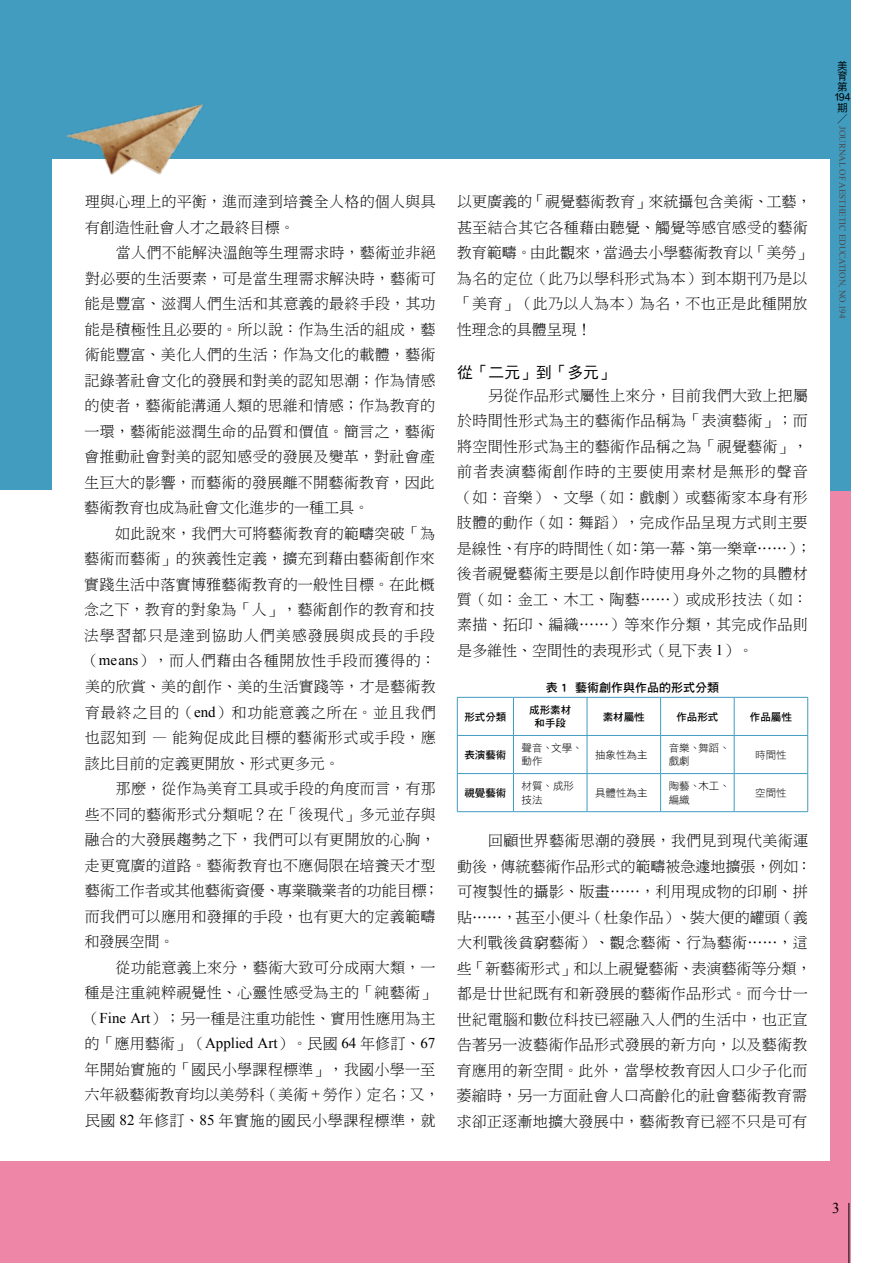
<style>
.page{position:relative;width:893px;height:1263px;background:#fff}
.page>*{position:absolute;margin:0;border:0;box-sizing:border-box;transform-origin:0 0}
.t1{font:15.75px "DF Hei Std W5";color:#000}
.t2{font:15px/25.5px "DF Ming Lt HK BF";letter-spacing:.02em;color:#000}
.t3{font:15px "Times New Roman";color:#000}
.t4{font:12px "DF Hei Bd HKP BF";color:#000}
.t5{font:10.5px/13.5px "DF Hei Lt HKP BF";color:#000}
.t6{font:10.5px/13.5px "DF Hei Bd HKP BF";color:#000;text-align:center}
.t7{font:10.5px/10.6px "DF Hei Md HKP BF";color:#000;text-align:center}
.t8{font:10.5px "P Ming Li U";color:#000}
.t9{font:9px "Times New Roman";color:#4c4948}
.s1{font-family:"Times New Roman"}
</style>
<div class="page">
<div style="left:0;top:442px;width:850px;height:821px;background:#ee86a8"></div>
<div style="left:0;top:0;width:850px;height:491px;background:#419cc0"></div>
<div style="left:0;top:491px;width:829px;height:670px;background:#fff"></div>
<div style="left:52px;top:159px;width:777px;height:433px;background:#fff"></div>
<img style="left:66px;top:104px;width:138px;height:71px">
<hr style="left:849px;top:1203px;width:1px;height:60px;background:#000">
<svg style="left:458px;top:698px;width:349px;height:113px"></svg>
<hr style="left:457px;top:697px;width:56px;height:1px;background:#419cc0">
<hr style="left:457px;top:697px;width:1px;height:38px;background:#419cc0">
<hr style="left:513px;top:697px;width:74px;height:1px;background:#419cc0">
<hr style="left:513px;top:697px;width:1px;height:38px;background:#419cc0">
<hr style="left:587px;top:697px;width:74px;height:1px;background:#419cc0">
<hr style="left:587px;top:697px;width:1px;height:38px;background:#419cc0">
<hr style="left:661px;top:697px;width:73px;height:1px;background:#419cc0">
<hr style="left:660px;top:697px;width:1px;height:38px;background:#419cc0">
<hr style="left:734px;top:697px;width:74px;height:1px;background:#419cc0">
<hr style="left:734px;top:697px;width:1px;height:38px;background:#419cc0">
<hr style="left:807px;top:697px;width:1px;height:38px;background:#419cc0">
<hr style="left:457px;top:735px;width:56px;height:1px;background:#419cc0">
<hr style="left:457px;top:736px;width:1px;height:37px;background:#419cc0">
<hr style="left:513px;top:735px;width:74px;height:1px;background:#419cc0">
<hr style="left:513px;top:736px;width:1px;height:37px;background:#419cc0">
<hr style="left:587px;top:735px;width:74px;height:1px;background:#419cc0">
<hr style="left:587px;top:736px;width:1px;height:37px;background:#419cc0">
<hr style="left:661px;top:735px;width:73px;height:1px;background:#419cc0">
<hr style="left:660px;top:736px;width:1px;height:37px;background:#419cc0">
<hr style="left:734px;top:735px;width:74px;height:1px;background:#419cc0">
<hr style="left:734px;top:736px;width:1px;height:37px;background:#419cc0">
<hr style="left:807px;top:736px;width:1px;height:37px;background:#419cc0">
<hr style="left:457px;top:773px;width:56px;height:1px;background:#419cc0">
<hr style="left:457px;top:774px;width:1px;height:37px;background:#419cc0">
<hr style="left:513px;top:773px;width:74px;height:1px;background:#419cc0">
<hr style="left:513px;top:774px;width:1px;height:37px;background:#419cc0">
<hr style="left:587px;top:773px;width:74px;height:1px;background:#419cc0">
<hr style="left:587px;top:774px;width:1px;height:37px;background:#419cc0">
<hr style="left:661px;top:773px;width:73px;height:1px;background:#419cc0">
<hr style="left:660px;top:774px;width:1px;height:37px;background:#419cc0">
<hr style="left:734px;top:773px;width:74px;height:1px;background:#419cc0">
<hr style="left:734px;top:774px;width:1px;height:37px;background:#419cc0">
<hr style="left:807px;top:774px;width:1px;height:37px;background:#419cc0">
<hr style="left:457px;top:811px;width:56px;height:1px;background:#419cc0">
<hr style="left:513px;top:811px;width:74px;height:1px;background:#419cc0">
<hr style="left:587px;top:811px;width:74px;height:1px;background:#419cc0">
<hr style="left:661px;top:811px;width:73px;height:1px;background:#419cc0">
<hr style="left:734px;top:811px;width:74px;height:1px;background:#419cc0">
<p class="t2" style="left:85px;top:189px;width:352px">理與心理上的平衡，進而達到培養全人格的個人與具有創造性社會人才之最終目標。</p>
<p class="t2" style="left:84px;top:240px;width:353px;text-align:justify;text-indent:32px">當人們不能解決溫飽等生理需求時，藝術並非絕對必要的生活要素，可是當生理需求解決時，藝術可能是豐富、滋潤人們生活和其意義的最終手段，其功能是積極性且必要的。所以說：作為生活的組成，藝術能豐富、美化人們的生活；作為文化的載體，藝術記錄著社會文化的發展和對美的認知思潮；作為情感的使者，藝術能溝通人類的思維和情感；作為教育的一環，藝術能滋潤生命的品質和價值。簡言之，藝術會推動社會對美的認知感受的發展及變革，對社會產生巨大的影響，而藝術的發展離不開藝術教育，因此藝術教育也成為社會文化進步的一種工具。</p>
<p class="t2" style="left:84px;top:521px;width:353px;text-align:justify;text-indent:31px">如此說來，我們大可將藝術教育的範疇突破「為藝術而藝術」的狹義性定義，擴充到藉由藝術創作來實踐生活中落實博雅藝術教育的一般性目標。在此概念之下，教育的對象為「人」，藝術創作的教育和技法學習都只是達到協助人們美感發展與成長的手段（<span class="s1">means</span>），而人們藉由各種開放性手段而獲得的：美的欣賞、美的創作、美的生活實踐等，才是藝術教育最終之目的（<span class="s1">end</span>）和功能意義之所在。並且我們也認知到 — 能夠促成此目標的藝術形式或手段，應該比目前的定義更開放、形式更多元。</p>
<p class="t2" style="left:85px;top:776px;width:356px;text-indent:31px">那麼，從作為美育工具或手段的角度而言，有那些不同的藝術形式分類呢？在「後現代」多元並存與融合的大發展趨勢之下，我們可以有更開放的心胸，走更寬廣的道路。藝術教育也不應侷限在培養天才型藝術工作者或其他藝術資優、專業職業者的功能目標；而我們可以應用和發揮的手段，也有更大的定義範疇和發展空間。</p>
<p class="t2" style="left:84px;top:954px;width:357px;text-indent:31px">從功能意義上來分，藝術大致可分成兩大類，一種是注重純粹視覺性、心靈性感受為主的「純藝術」（<span class="s1">Fine Art</span>）；另一種是注重功能性、實用性應用為主的「應用藝術」（<span class="s1">Applied Art</span>）。民國 <span class="s1">64</span> 年修訂、<span class="s1">67</span>年開始實施的「國民小學課程標準」，我國小學一至六年級藝術教育均以美勞科（美術 <span class="s1">+</span> 勞作）定名；又，民國 <span class="s1">82</span> 年修訂、<span class="s1">85</span> 年實施的國民小學課程標準，就</p>
<p class="t2" style="left:457px;top:189px;width:356px">以更廣義的「視覺藝術教育」來統攝包含美術、工藝，甚至結合其它各種藉由聽覺、觸覺等感官感受的藝術教育範疇。由此觀來，當過去小學藝術教育以「美勞」為名的定位（此乃以學科形式為本）到本期刊乃是以「美育」（此乃以人為本）為名，不也正是此種開放性理念的具體呈現！</p>
<p class="t1" style="left:457px;top:364px;width:159px">從「二元」到「多元」</p>
<p class="t2" style="left:457px;top:382px;width:356px;text-indent:31px">另從作品形式屬性上來分，目前我們大致上把屬於時間性形式為主的藝術作品稱為「表演藝術」；而將空間性形式為主的藝術作品稱之為「視覺藝術」，前者表演藝術創作時的主要使用素材是無形的聲音（如：音樂）、文學（如：戲劇）或藝術家本身有形肢體的動作（如：舞蹈），完成作品呈現方式則主要是線性、有序的時間性（如：第一幕、第一樂章……）；後者視覺藝術主要是以創作時使用身外之物的具體材質（如：金工、木工、陶藝……）或成形技法（如：素描、拓印、編織……）等來作分類，其完成作品則是多維性、空間性的表現形式（見下表 <span class="s1">1</span>）。</p>
<p class="t4" style="left:546px;top:681px;width:175px">表 1 藝術創作與作品的形式分類</p>
<p class="t6" style="left:464px;top:710px;width:43px">形式分類</p>
<p class="t6" style="left:529px;top:703px;width:43px">成形素材和手段</p>
<p class="t6" style="left:603px;top:710px;width:43px">素材屬性</p>
<p class="t6" style="left:676px;top:710px;width:43px">作品形式</p>
<p class="t6" style="left:750px;top:710px;width:43px">作品屬性</p>
<p class="t6" style="left:464px;top:748px;width:43px">表演藝術</p>
<p class="t5" style="left:522px;top:741px;width:63px">聲音、文學、動作</p>
<p class="t5" style="left:595px;top:748px;width:54px">抽象性為主</p>
<p class="t5" style="left:669px;top:741px;width:63px">音樂、舞蹈、戲劇</p>
<p class="t5" style="left:755px;top:748px;width:33px">時間性</p>
<p class="t6" style="left:464px;top:786px;width:43px">視覺藝術</p>
<p class="t5" style="left:522px;top:779px;width:54px">材質、成形技法</p>
<p class="t5" style="left:595px;top:786px;width:54px">具體性為主</p>
<p class="t5" style="left:669px;top:779px;width:63px">陶藝、木工、編織</p>
<p class="t5" style="left:755px;top:786px;width:33px">空間性</p>
<p class="t2" style="left:456px;top:828px;width:357px;text-indent:32px">回顧世界藝術思潮的發展，我們見到現代美術運動後，傳統藝術作品形式的範疇被急遽地擴張，例如：可複製性的攝影、版畫……，利用現成物的印刷、拼貼……，甚至小便斗（杜象作品）、裝大便的罐頭（義大利戰後貧窮藝術）、觀念藝術、行為藝術……，這些「新藝術形式」和以上視覺藝術、表演藝術等分類，都是廿世紀既有和新發展的藝術作品形式。而今廿一世紀電腦和數位科技已經融入人們的生活中，也正宣告著另一波藝術作品形式發展的新方向，以及藝術教育應用的新空間。此外，當學校教育因人口少子化而萎縮時，另一方面社會人口高齡化的社會藝術教育需求卻正逐漸地擴大發展中，藝術教育已經不只是可有</p>
<p class="t7" style="left:834px;top:60px;width:18px">美育第<br>194期</p>
<p class="t8" style="left:837px;top:113px;width:12px">／</p>
<p class="t9" style="left:849px;top:126px;width:194px;rotate:90deg">JOURNAL OF AESTHETIC EDUCATION, NO.194</p>
<p class="t3" style="left:832px;top:1198px;width:9px">3</p>
</div>
